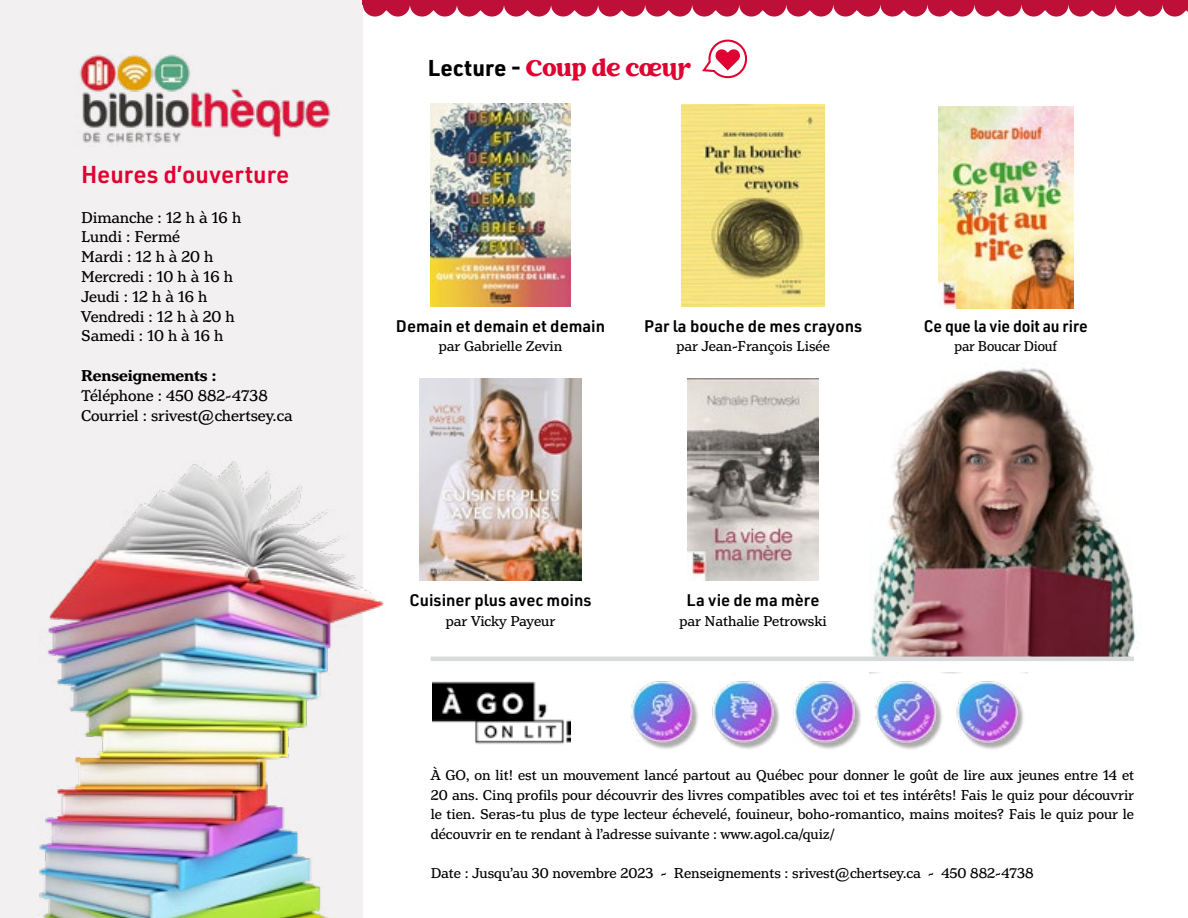
<style>
.page{position:relative;width:1188px;height:918px;background:#fff}
.page>*{position:absolute;margin:0;border:0;box-sizing:border-box;transform-origin:0 0}
.t1{font:600 24px "URWDIN";color:#e00031}
.t2{font:22.5px "Creative Vintage Regular BP";color:#e00031}
.t3{font:16.5px/19.8px "Henriette";color:#000}
.t4{font:600 16.5px "URWDIN";color:#000}
.t5{font:600 16.5px "URWDIN";color:#000;scale:.95 1}
.t6{font:700 16.5px "Henriette";color:#000}
.t7{font:15px/19.5px "Henriette";color:#000;text-align:justify}
.t8{font:15px "Henriette";color:#000;scale:.95 1}
.s1{font-family:"URWDIN";font-weight:700;color:#000}
</style>
<div class="page">
<div style="left:0;top:0;width:363px;height:918px;background:#f2f0f1"></div>
<img style="left:39px;top:461px;width:345px;height:457px">
<svg style="left:363px;top:4px;width:825px;height:13px"></svg>
<hr style="left:363px;top:0;width:825px;height:4px;background:#bd0f38">
<img style="left:869px;top:367px;width:267px;height:290px">
<hr style="left:431px;top:657px;width:703px;height:4px;background:#d9dadb">
<svg style="left:702px;top:39px;width:46px;height:40px"></svg>
<img style="left:430px;top:104px;width:141px;height:202px">
<img style="left:682px;top:104px;width:142px;height:203px">
<img style="left:938px;top:106px;width:135px;height:202px">
<img style="left:419px;top:378px;width:162px;height:203px">
<img style="left:688px;top:378px;width:130px;height:203px">
<img style="left:432px;top:681px;width:139px;height:63px">
<img style="left:631px;top:673px;width:393px;height:76px">
<img style="left:79px;top:54px;width:252px;height:93px">
<h1 class="t1" style="left:81px;top:158px;width:210px">Heures d’ouverture</h1>
<p class="t3" style="left:81px;top:207px;width:162px">Dimanche : 12 h à 16 h<br>Lundi : Fermé<br>Mardi : 12 h à 20 h<br>Mercredi : 10 h à 16 h<br>Jeudi : 12 h à 16 h<br>Vendredi : 12 h à 20 h<br>Samedi : 10 h à 16 h</p>
<p class="t6" style="left:81px;top:366px;width:137px">Renseignements :</p>
<p class="t3" style="left:81px;top:386px;width:213px">Téléphone : 450 882-4738<br>Courriel : srivest@chertsey.ca</p>
<h2 class="t2" style="left:428px;top:55px;width:267px"><span class="s1">Lecture -</span> Coup de cœur</h2>
<p class="t4" style="left:396px;top:315px;width:211px">Demain et demain et demain</p>
<p class="t7" style="left:439px;top:337px;width:125px">par Gabrielle Zevin</p>
<p class="t4" style="left:644px;top:315px;width:219px">Par la bouche de mes crayons</p>
<p class="t7" style="left:676px;top:337px;width:155px">par Jean-François Lisée</p>
<p class="t5" style="left:924px;top:315px;width:174px">Ce que la vie doit au rire</p>
<p class="t8" style="left:955px;top:338px;width:109px">par Boucar Diouf</p>
<p class="t4" style="left:410px;top:589px;width:184px">Cuisiner plus avec moins</p>
<p class="t7" style="left:446px;top:611px;width:111px">par Vicky Payeur</p>
<p class="t4" style="left:687px;top:589px;width:134px">La vie de ma mère</p>
<p class="t7" style="left:679px;top:611px;width:149px">par Nathalie Petrowski</p>
<p class="t7" style="left:431px;top:766px;width:705px">À GO, on lit! est un mouvement lancé partout au Québec pour donner le goût de lire aux jeunes entre 14 et 20 ans. Cinq profils pour découvrir des livres compatibles avec toi et tes intérêts! Fais le quiz pour découvrir le tien. Seras-tu plus de type lecteur échevelé, fouineur, boho-romantico, mains moites? Fais le quiz pour le découvrir en te rendant à l’adresse suivante : www.agol.ca/quiz/</p>
<p class="t7" style="left:431px;top:863px;width:605px">Date : Jusqu’au 30 novembre 2023 - Renseignements : srivest@chertsey.ca - 450 882-4738</p>
</div>
